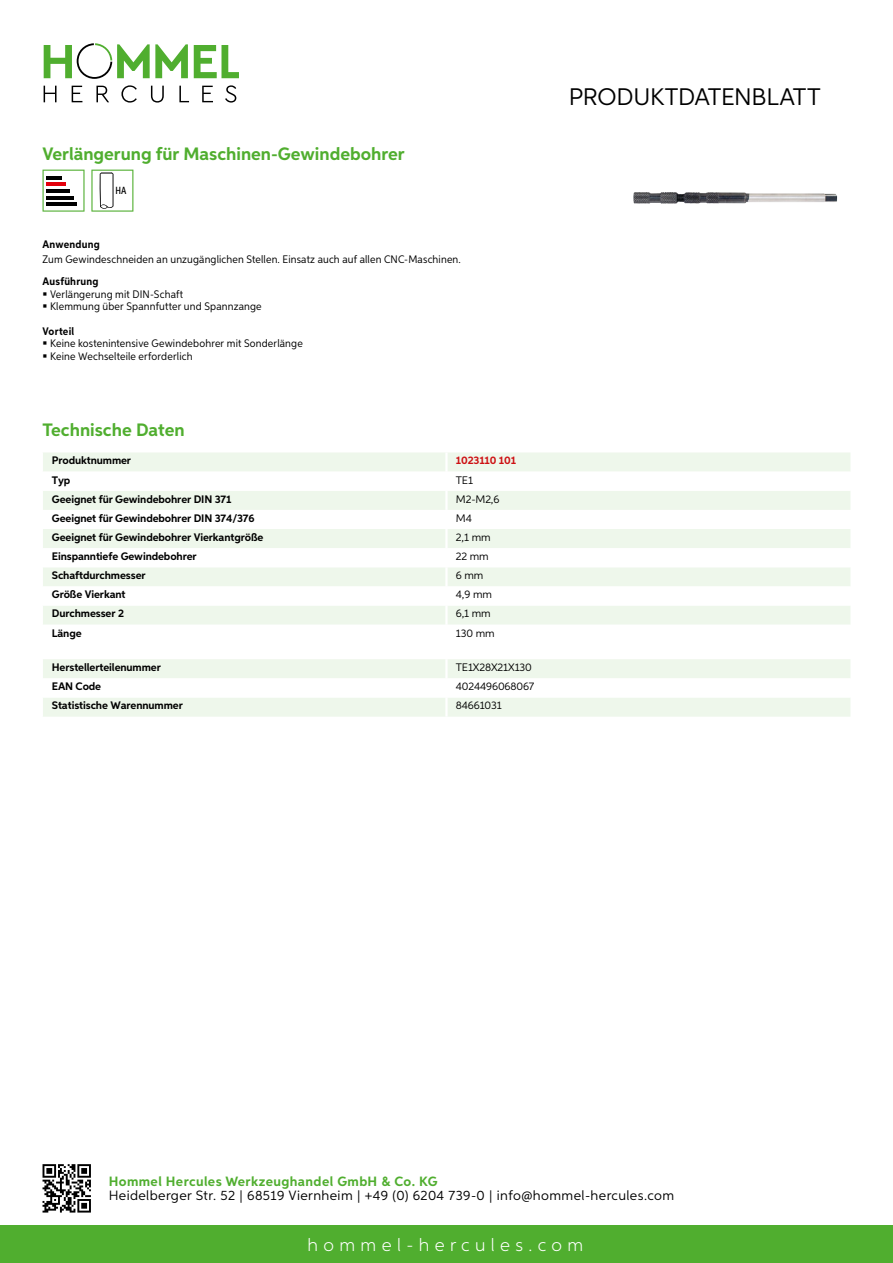
<style>
.page{position:relative;width:893px;height:1263px;background:#fff}
.page>*{position:absolute;margin:0;border:0;box-sizing:border-box;transform-origin:0 0}
.t1{font:24px "Aspira";letter-spacing:-.01em;color:#000}
.t2{font:700 18px "Aspira";color:#50ae2f}
.t3{font:300 18px "Aspira";letter-spacing:.3em;color:#fff}
.t4{font:13.5px "Aspira";letter-spacing:.03em;color:#000}
.t5{font:700 13.5px "Aspira";letter-spacing:.03em;color:#50ae2f}
.t6{font:700 10.95px "Aspira";letter-spacing:-.01em;color:#000}
.t7{font:10.95px/12.8px "Aspira Nar";letter-spacing:.015em;color:#000}
.t8{font:10.95px "Aspira";letter-spacing:-.01em;color:#000}
.t9{font:700 10.95px "Aspira Nar";letter-spacing:.02em;color:#000}
.t10{font:700 10.95px "Aspira";letter-spacing:-.01em;color:#cd1013}
.t11{font:500 10.35px "Aspira XX Nar";color:#000}
</style>
<div class="page">
<div style="left:0;top:1226px;width:893px;height:37px;background:#50ae2f"></div>
<svg style="left:43px;top:1164px;width:48px;height:48px"></svg>
<svg style="left:194px;top:45px;width:45px;height:33px"></svg>
<svg style="left:44px;top:43px;width:144px;height:36px"></svg>
<svg style="left:44px;top:86px;width:13px;height:16px"></svg>
<svg style="left:72px;top:86px;width:10px;height:16px"></svg>
<svg style="left:96px;top:86px;width:13px;height:16px"></svg>
<svg style="left:121px;top:85px;width:16px;height:18px"></svg>
<svg style="left:151px;top:86px;width:13px;height:17px"></svg>
<svg style="left:179px;top:86px;width:10px;height:16px"></svg>
<svg style="left:202px;top:86px;width:11px;height:16px"></svg>
<svg style="left:225px;top:85px;width:11px;height:18px"></svg>
<div style="left:43px;top:452px;width:807px;height:19px;background:#eef7eb"></div>
<svg style="left:43px;top:491px;width:807px;height:134px;fill:#eef7eb"></svg>
<hr style="left:445px;top:452px;width:3px;height:20px;background:#fff">
<hr style="left:445px;top:491px;width:3px;height:19px;background:#fff">
<hr style="left:445px;top:510px;width:3px;height:19px;background:#fff">
<hr style="left:445px;top:529px;width:3px;height:19px;background:#fff">
<hr style="left:445px;top:548px;width:3px;height:19px;background:#fff">
<hr style="left:445px;top:567px;width:3px;height:19px;background:#fff">
<hr style="left:445px;top:586px;width:3px;height:20px;background:#fff">
<hr style="left:445px;top:606px;width:3px;height:19px;background:#fff">
<svg style="left:43px;top:659px;width:807px;height:58px"></svg>
<hr style="left:445px;top:697px;width:3px;height:20px;background:#fff">
<svg style="left:43px;top:170px;width:42px;height:42px"></svg>
<hr style="left:46px;top:176px;width:16px;height:3px;background:#000">
<hr style="left:46px;top:183px;width:20px;height:3px;background:#e3000b">
<hr style="left:46px;top:189px;width:23px;height:3px;background:#000">
<hr style="left:46px;top:196px;width:27px;height:3px;background:#000">
<hr style="left:46px;top:203px;width:31px;height:3px;background:#000">
<svg style="left:91px;top:170px;width:42px;height:42px"></svg>
<img style="left:633px;top:192px;width:204px;height:12px">
<h2 class="t2" style="left:43px;top:142px;width:364px">Verlängerung für Maschinen-Gewindebohrer</h2>
<p class="t11" style="left:116px;top:185px;width:12px">HA</p>
<p class="t9" style="left:43px;top:237px;width:59px">Anwendung</p>
<p class="t7" style="left:43px;top:252px;width:420px">Zum Gewindeschneiden an unzugänglichen Stellen. Einsatz auch auf allen CNC-Maschinen.</p>
<p class="t9" style="left:43px;top:274px;width:58px">Ausführung</p>
<p class="t7" style="left:50px;top:287px;width:213px">Verlängerung mit DIN-Schaft<br>Klemmung über Spannfutter und Spannzange</p>
<p class="t9" style="left:43px;top:324px;width:33px">Vorteil</p>
<p class="t7" style="left:50px;top:337px;width:254px">Keine kostenintensive Gewindebohrer mit Sonderlänge<br>Keine Wechselteile erforderlich</p>
<h2 class="t2" style="left:43px;top:418px;width:144px">Technische Daten</h2>
<p class="t6" style="left:52px;top:454px;width:81px">Produktnummer</p>
<p class="t10" style="left:456px;top:454px;width:62px">1023110 101</p>
<p class="t6" style="left:52px;top:473px;width:20px">Typ</p>
<p class="t8" style="left:456px;top:473px;width:19px">TE 1</p>
<p class="t6" style="left:52px;top:492px;width:181px">Geeignet für Gewindebohrer DIN 371</p>
<p class="t8" style="left:456px;top:492px;width:45px">M2-M2,6</p>
<p class="t6" style="left:52px;top:511px;width:204px">Geeignet für Gewindebohrer DIN 374/376</p>
<p class="t8" style="left:456px;top:511px;width:18px">M4</p>
<p class="t6" style="left:52px;top:530px;width:213px">Geeignet für Gewindebohrer Vierkantgröße</p>
<p class="t8" style="left:456px;top:530px;width:36px">2,1 mm</p>
<p class="t6" style="left:52px;top:550px;width:146px">Einspanntiefe Gewindebohrer</p>
<p class="t8" style="left:456px;top:550px;width:34px">22 mm</p>
<p class="t6" style="left:52px;top:569px;width:95px">Schaftdurchmesser</p>
<p class="t8" style="left:456px;top:569px;width:29px">6 mm</p>
<p class="t6" style="left:52px;top:588px;width:75px">Größe Vierkant</p>
<p class="t8" style="left:456px;top:588px;width:38px">4,9 mm</p>
<p class="t6" style="left:52px;top:607px;width:74px">Durchmesser 2</p>
<p class="t8" style="left:456px;top:607px;width:36px">6,1 mm</p>
<p class="t6" style="left:52px;top:626px;width:31px">Länge</p>
<p class="t8" style="left:456px;top:626px;width:40px">130 mm</p>
<p class="t6" style="left:52px;top:661px;width:111px">Herstellerteilenummer</p>
<p class="t8" style="left:456px;top:661px;width:78px">TE 1X28X21X130</p>
<p class="t6" style="left:52px;top:680px;width:51px">EAN Code</p>
<p class="t8" style="left:456px;top:680px;width:80px">4024496068067</p>
<p class="t6" style="left:52px;top:699px;width:132px">Statistische Warennummer</p>
<p class="t8" style="left:456px;top:699px;width:47px">84661031</p>
<h1 class="t1" style="left:569px;top:82px;width:253px">Produktdatenblatt</h1>
<p class="t5" style="left:109px;top:1172px;width:330px">Hommel Hercules Werkzeughandel GmbH &amp; Co. KG</p>
<p class="t4" style="left:109px;top:1187px;width:567px">Heidelberger Str. 52 | 68519 Viernheim | +49 (0) 6204 739-0 | info@hommel-hercules.com</p>
<h2 class="t3" style="left:307px;top:1234px;width:277px">hommel-hercules.com</h2>
</div>
